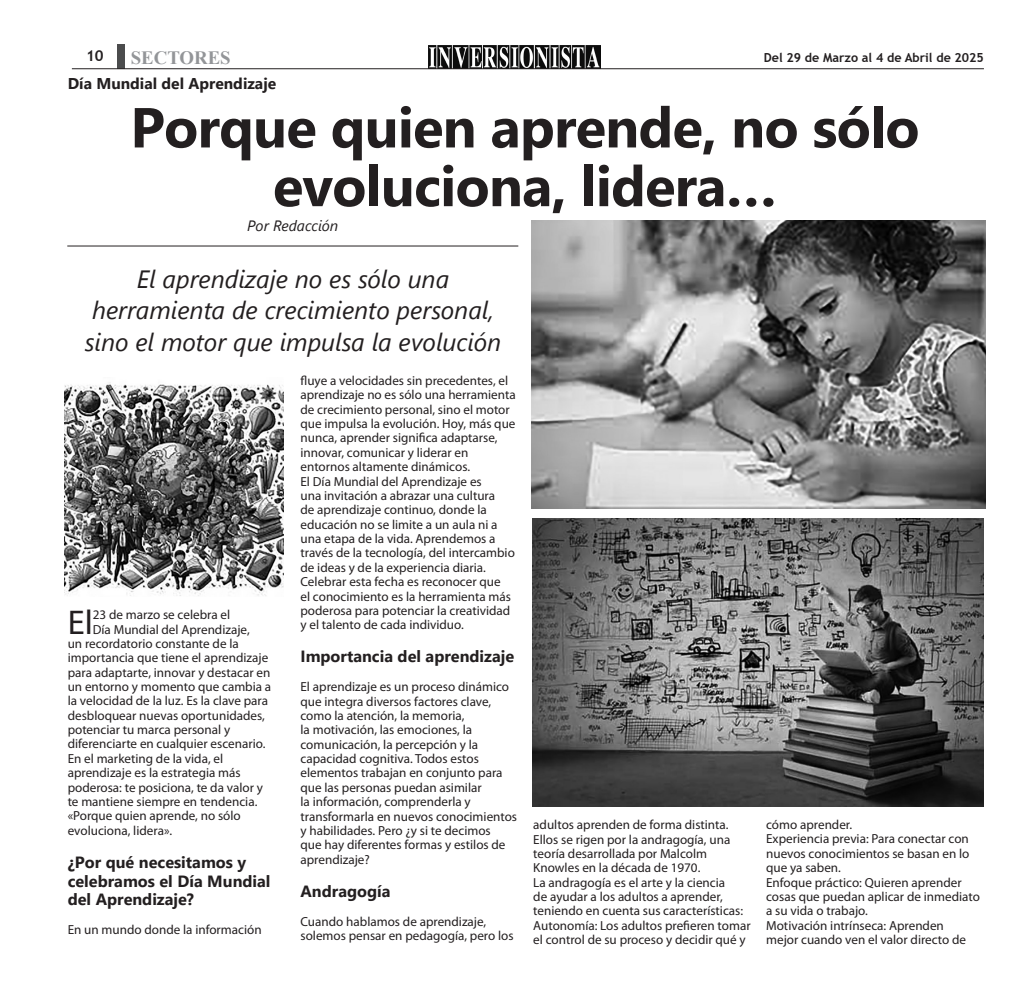
<style>
.page{position:relative;width:1029px;height:990px;background:#fff}
.page>*{position:absolute;margin:0;border:0;box-sizing:border-box;transform-origin:0 0}
.t1{font:700 56.25px/58.8px "Segoe UI";letter-spacing:-.015em;color:#231f20;text-align:center}
.t2{font:34.5px "Myriad Pro";color:#231f20}
.t3{font:italic 25px/31.2px "Segoe UI";color:#231f20;text-align:center}
.t4{font:700 18.75px "Times New Roman";color:#939598}
.t5{font:700 16.25px/18.8px "Segoe UI";color:#231f20}
.t6{font:700 15.62px "Segoe UI";color:#231f20}
.t7{font:italic 15px "Segoe UI";color:#231f20}
.t8{font:700 15px "Trebuchet MS";color:#231f20}
.t9{font:13.12px/14.4px "Myriad Pro";color:#231f20}
.t10{font:700 12.5px "Trebuchet MS";color:#231f20}
</style>
<div class="page">
<div style="left:117px;top:44px;width:7px;height:25px;background:#4b4c4d"></div>
<img style="left:428px;top:46px;width:172px;height:22px">
<hr style="left:72px;top:68px;width:911px;height:1px;background:#231f20">
<hr style="left:67px;top:246px;width:451px;height:1px;background:#231f20">
<img style="left:532px;top:519px;width:451px;height:288px">
<img style="left:531px;top:221px;width:454px;height:288px">
<img style="left:64px;top:382px;width:219px;height:214px">
<p class="t8" style="left:86px;top:46px;width:19px">10</p>
<h3 class="t4" style="left:131px;top:44px;width:101px">SECTORES</h3>
<p class="t10" style="left:763px;top:49px;width:221px">Del 29 de Marzo al 4 de Abril de 2025</p>
<p class="t6" style="left:68px;top:68px;width:210px">Día Mundial del Aprendizaje</p>
<h1 class="t1" style="left:130px;top:94px;width:790px">Porque quien aprende, no sólo evoluciona, lidera…</h1>
<p class="t7" style="left:247px;top:212px;width:93px">Por Redacción</p>
<h3 class="t3" style="left:85px;top:260px;width:418px">El aprendizaje no es sólo una herramienta de crecimiento personal, sino el motor que impulsa la evolución</h3>
<h2 class="t2" style="left:68px;top:601px;width:27px">El</h2>
<p class="t9" style="left:93px;top:607px;width:139px">23 de marzo se celebra el</p>
<p class="t9" style="left:93px;top:622px;width:158px">Día Mundial del Aprendizaje,</p>
<p class="t9" style="left:68px;top:636px;width:172px">un recordatorio constante de la</p>
<p class="t9" style="left:68px;top:650px;width:202px">importancia que tiene el aprendizaje</p>
<p class="t9" style="left:68px;top:665px;width:204px">para adaptarte, innovar y destacar en</p>
<p class="t9" style="left:68px;top:679px;width:205px">un entorno y momento que cambia a</p>
<p class="t9" style="left:68px;top:694px;width:202px">la velocidad de la luz. Es la clave para</p>
<p class="t9" style="left:68px;top:708px;width:199px">desbloquear nuevas oportunidades,</p>
<p class="t9" style="left:68px;top:722px;width:164px">potenciar tu marca personal y</p>
<p class="t9" style="left:68px;top:737px;width:199px">diferenciarte en cualquier escenario.</p>
<p class="t9" style="left:68px;top:751px;width:157px">En el marketing de la vida, el</p>
<p class="t9" style="left:68px;top:765px;width:174px">aprendizaje es la estrategia más</p>
<p class="t9" style="left:68px;top:780px;width:197px">poderosa: te posiciona, te da valor y</p>
<p class="t9" style="left:68px;top:794px;width:191px">te mantiene siempre en tendencia.</p>
<p class="t9" style="left:68px;top:809px;width:174px">«Porque quien aprende, no sólo</p>
<p class="t9" style="left:68px;top:823px;width:106px">evoluciona, lidera».</p>
<p class="t5" style="left:68px;top:851px;width:204px">¿Por qué necesitamos y celebramos el Día Mundial del Aprendizaje?</p>
<p class="t9" style="left:68px;top:922px;width:195px">En un mundo donde la información</p>
<p class="t9" style="left:300px;top:373px;width:216px">fluye a velocidades sin precedentes, el aprendizaje no es sólo una herramienta de crecimiento personal, sino el motor que impulsa la evolución. Hoy, más que nunca, aprender significa adaptarse, innovar, comunicar y liderar en entornos altamente dinámicos.<br>El Día Mundial del Aprendizaje es<br>una invitación a abrazar una cultura<br>de aprendizaje continuo, donde la educación no se limite a un aula ni a una etapa de la vida. Aprendemos a través de la tecnología, del intercambio de ideas y de la experiencia diaria.<br>Celebrar esta fecha es reconocer que<br>el conocimiento es la herramienta más poderosa para potenciar la creatividad y el talento de cada individuo.</p>
<p class="t5" style="left:300px;top:646px;width:215px">Importancia del aprendizaje</p>
<p class="t9" style="left:300px;top:679px;width:218px">El aprendizaje es un proceso dinámico que integra diversos factores clave, como la atención, la memoria,<br>la motivación, las emociones, la comunicación, la percepción y la capacidad cognitiva. Todos estos elementos trabajan en conjunto para que las personas puedan asimilar<br>la información, comprenderla y transformarla en nuevos conocimientos y habilidades. Pero ¿y si te decimos<br>que hay diferentes formas y estilos de aprendizaje?</p>
<p class="t5" style="left:300px;top:880px;width:91px">Andragogía</p>
<p class="t9" style="left:300px;top:914px;width:214px">Cuando hablamos de aprendizaje, solemos pensar en pedagogía, pero los</p>
<p class="t9" style="left:533px;top:817px;width:219px">adultos aprenden de forma distinta.<br>Ellos se rigen por la andragogía, una teoría desarrollada por Malcolm Knowles en la década de 1970.<br>La andragogía es el arte y la ciencia<br>de ayudar a los adultos a aprender, teniendo en cuenta sus características:<br>Autonomía: Los adultos prefieren tomar el control de su proceso y decidir qué y</p>
<p class="t9" style="left:765px;top:817px;width:215px">cómo aprender.<br>Experiencia previa: Para conectar con nuevos conocimientos se basan en lo que ya saben.<br>Enfoque práctico: Quieren aprender cosas que puedan aplicar de inmediato a su vida o trabajo.<br>Motivación intrínseca: Aprenden<br>mejor cuando ven el valor directo de</p>
</div>
